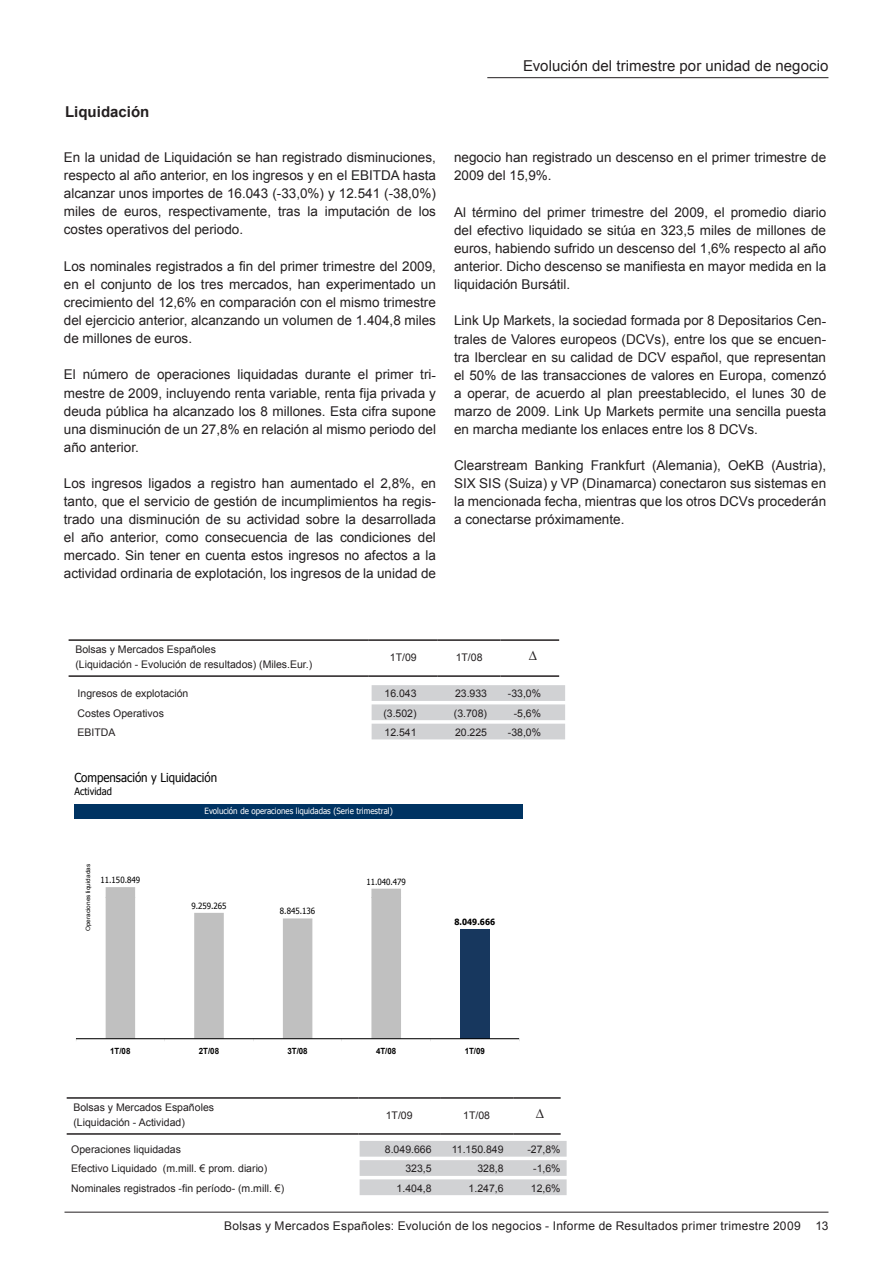
<style>
.page{position:relative;width:893px;height:1263px;background:#fff}
.page>*{position:absolute;margin:0;border:0;box-sizing:border-box;transform-origin:0 0}
.t1{font:15px "Arial";letter-spacing:.005em;color:#231f20}
.t2{font:700 15px "Arial";color:#231f20}
.t3{font:13.5px/18px "Arial";color:#231f20;text-align:justify}
.t4{font:12.3px "Tahoma";color:#000;scale:.93 1}
.t5{font:12px "Arial";letter-spacing:.02em;color:#231f20}
.t6{font:10.5px/15px "Arial";color:#231f20}
.t7{font:10.2px "Tahoma";color:#000;scale:.93 1}
.t8{font:8.55px "Tahoma";color:#fff;scale:.93 1}
.t9{font:8.55px "Tahoma";color:#000;scale:.93 1}
.t10{font:700 8.55px "Arial";color:#000;scale:.93 1}
.t11{font:700 8.55px "Tahoma";color:#000;scale:.93 1}
.t12{font:6px "Arial";color:#000;scale:1.08 1}
</style>
<div class="page">
<div style="left:74px;top:804px;width:449px;height:15px;background:#003362"></div>
<div style="left:460px;top:929px;width:30px;height:110px;background:#17375e"></div>
<hr style="left:76px;top:1038px;width:443px;height:1px;background:#000">
<svg style="left:106px;top:887px;width:295px;height:154px"></svg>
<div style="left:372px;top:685px;width:193px;height:16px;background:#d1d2d4"></div>
<div style="left:372px;top:704px;width:193px;height:16px;background:#d1d2d4"></div>
<div style="left:372px;top:724px;width:193px;height:15px;background:#d1d2d4"></div>
<hr style="left:69px;top:639px;width:300px;height:2px;background:#231f20">
<hr style="left:369px;top:639px;width:69px;height:2px;background:#231f20">
<hr style="left:438px;top:639px;width:62px;height:2px;background:#231f20">
<hr style="left:500px;top:639px;width:59px;height:2px;background:#231f20">
<hr style="left:69px;top:675px;width:300px;height:2px;background:#231f20">
<hr style="left:369px;top:675px;width:69px;height:2px;background:#231f20">
<hr style="left:438px;top:675px;width:62px;height:2px;background:#231f20">
<hr style="left:500px;top:675px;width:59px;height:2px;background:#231f20">
<hr style="left:67px;top:1097px;width:291px;height:2px;background:#231f20">
<hr style="left:358px;top:1097px;width:82px;height:2px;background:#231f20">
<hr style="left:440px;top:1097px;width:73px;height:2px;background:#231f20">
<hr style="left:513px;top:1097px;width:48px;height:2px;background:#231f20">
<hr style="left:67px;top:1133px;width:291px;height:2px;background:#231f20">
<hr style="left:358px;top:1133px;width:82px;height:2px;background:#231f20">
<hr style="left:440px;top:1133px;width:73px;height:2px;background:#231f20">
<hr style="left:513px;top:1133px;width:48px;height:2px;background:#231f20">
<div style="left:360px;top:1141px;width:207px;height:16px;background:#d1d2d4"></div>
<div style="left:360px;top:1160px;width:207px;height:16px;background:#d1d2d4"></div>
<div style="left:360px;top:1179px;width:207px;height:16px;background:#d1d2d4"></div>
<hr style="left:487px;top:77px;width:341px;height:1px;background:#231f20">
<hr style="left:64px;top:1212px;width:764px;height:1px;background:#231f20">
<p class="t2" style="left:65px;top:102px;width:86px">Liquidación</p>
<p class="t3" style="left:64px;top:149px;width:374px">En la unidad de Liquidación se han registrado disminuciones, respecto al año anterior, en los ingresos y en el EBITDA hasta alcanzar unos importes de 16.043 (-33,0%) y 12.541 (-38,0%) miles de euros, respectivamente, tras la imputación de los costes operativos del periodo.</p>
<p class="t3" style="left:64px;top:257px;width:374px">Los nominales registrados a fin del primer trimestre del 2009, en el conjunto de los tres mercados, han experimentado un crecimiento del 12,6% en comparación con el mismo trimestre del ejercicio anterior, alcanzando un volumen de 1.404,8 miles de millones de euros.</p>
<p class="t3" style="left:64px;top:366px;width:374px">El número de operaciones liquidadas durante el primer tri&shy;mestre de 2009, incluyendo renta variable, renta fija privada y deuda pública ha alcanzado los 8 millones. Esta cifra supone una disminución de un 27,8% en relación al mismo periodo del año anterior.</p>
<p class="t3" style="left:64px;top:474px;width:374px">Los ingresos ligados a registro han aumentado el 2,8%, en tanto, que el servicio de gestión de incumplimientos ha regis&shy;trado una disminución de su actividad sobre la desarrollada el año anterior, como consecuencia de las condiciones del mercado. Sin tener en cuenta estos ingresos no afectos a la actividad ordinaria de explotación, los ingresos de la unidad de</p>
<p class="t1" style="left:523px;top:56px;width:307px">Evolución del trimestre por unidad de negocio</p>
<p class="t3" style="left:454px;top:149px;width:374px">negocio han registrado un descenso en el primer trimestre de<br>2009 del 15,9%.</p>
<p class="t3" style="left:454px;top:203px;width:374px">Al término del primer trimestre del 2009, el promedio diario del efectivo liquidado se sitúa en 323,5 miles de millones de euros, habiendo sufrido un descenso del 1,6% respecto al año anterior. Dicho descenso se manifiesta en mayor medida en la liquidación Bursátil.</p>
<p class="t3" style="left:454px;top:312px;width:374px">Link Up Markets, la sociedad formada por 8 Depositarios Cen&shy;trales de Valores europeos (DCVs), entre los que se encuen&shy;tra Iberclear en su calidad de DCV español, que representan el 50% de las transacciones de valores en Europa, comenzó a operar, de acuerdo al plan preestablecido, el lunes 30 de marzo de 2009. Link Up Markets permite una sencilla puesta en marcha mediante los enlaces entre los 8 DCVs.</p>
<p class="t3" style="left:454px;top:456px;width:374px">Clearstream Banking Frankfurt (Alemania), OeKB (Austria), SIX SIS (Suiza) y VP (Dinamarca) conectaron sus sistemas en la mencionada fecha, mientras que los otros DCVs procederán a conectarse próximamente.</p>
<p class="t6" style="left:75px;top:642px;width:238px">Bolsas y Mercados Españoles<br>(Liquidación - Evolución de resultados) (Miles.Eur.)</p>
<p class="t6" style="left:390px;top:650px;width:28px">1T/09</p>
<p class="t6" style="left:456px;top:650px;width:28px">1T/08</p>
<p class="t3" style="left:529px;top:646px;width:10px">∆</p>
<p class="t6" style="left:78px;top:686px;width:112px">Ingresos de explotación</p>
<p class="t6" style="left:384px;top:686px;width:33px">16.043</p>
<p class="t6" style="left:455px;top:686px;width:27px">23.933</p>
<p class="t6" style="left:508px;top:686px;width:35px">-33,0%</p>
<p class="t6" style="left:78px;top:705px;width:88px">Costes Operativos</p>
<p class="t6" style="left:383px;top:705px;width:35px">(3.502)</p>
<p class="t6" style="left:454px;top:705px;width:35px">(3.708)</p>
<p class="t6" style="left:514px;top:705px;width:29px">-5,6%</p>
<p class="t6" style="left:78px;top:725px;width:39px">EBITDA</p>
<p class="t6" style="left:384px;top:725px;width:34px">12.541</p>
<p class="t6" style="left:455px;top:725px;width:34px">20.225</p>
<p class="t6" style="left:508px;top:725px;width:35px">-38,0%</p>
<p class="t4" style="left:74px;top:769px;width:155px">Compensación y Liquidación</p>
<p class="t7" style="left:74px;top:784px;width:42px">Actividad</p>
<p class="t8" style="left:205px;top:805px;width:204px">Evolución de operaciones liquidadas (Serie trimestral)</p>
<p class="t12" style="left:84px;top:931px;width:64px;rotate:-90deg">Operaciones liquidadas</p>
<p class="t9" style="left:100px;top:874px;width:44px">11.150.849</p>
<p class="t9" style="left:366px;top:876px;width:44px">11.040.479</p>
<p class="t9" style="left:191px;top:900px;width:39px">9.259.265</p>
<p class="t9" style="left:280px;top:905px;width:39px">8.845.136</p>
<p class="t11" style="left:455px;top:916px;width:45px">8.049.666</p>
<p class="t10" style="left:110px;top:1045px;width:23px">1T/08</p>
<p class="t10" style="left:199px;top:1045px;width:23px">2T/08</p>
<p class="t10" style="left:287px;top:1045px;width:23px">3T/08</p>
<p class="t10" style="left:376px;top:1045px;width:23px">4T/08</p>
<p class="t10" style="left:465px;top:1045px;width:23px">1T/09</p>
<p class="t6" style="left:73px;top:1100px;width:142px">Bolsas y Mercados Españoles (Liquidación - Actividad)</p>
<p class="t6" style="left:386px;top:1107px;width:28px">1T/09</p>
<p class="t6" style="left:463px;top:1107px;width:28px">1T/08</p>
<p class="t3" style="left:536px;top:1104px;width:10px">∆</p>
<p class="t6" style="left:71px;top:1142px;width:111px">Operaciones liquidadas</p>
<p class="t6" style="left:385px;top:1142px;width:48px">8.049.666</p>
<p class="t6" style="left:452px;top:1142px;width:53px">11.150.849</p>
<p class="t6" style="left:527px;top:1142px;width:35px">-27,8%</p>
<p class="t6" style="left:71px;top:1161px;width:198px">Efectivo Liquidado (m.mill. € prom. diario)</p>
<p class="t6" style="left:405px;top:1161px;width:28px">323,5</p>
<p class="t6" style="left:477px;top:1161px;width:28px">328,8</p>
<p class="t6" style="left:533px;top:1161px;width:29px">-1,6%</p>
<p class="t6" style="left:71px;top:1180px;width:214px">Nominales registrados -fin período- (m.mill. €)</p>
<p class="t6" style="left:397px;top:1180px;width:37px">1.404,8</p>
<p class="t6" style="left:469px;top:1180px;width:37px">1.247,6</p>
<p class="t6" style="left:531px;top:1180px;width:31px">12,6%</p>
<p class="t5" style="left:224px;top:1218px;width:605px">Bolsas y Mercados Españoles: Evolución de los negocios - Informe de Resultados primer trimestre 2009 13</p>
</div>
